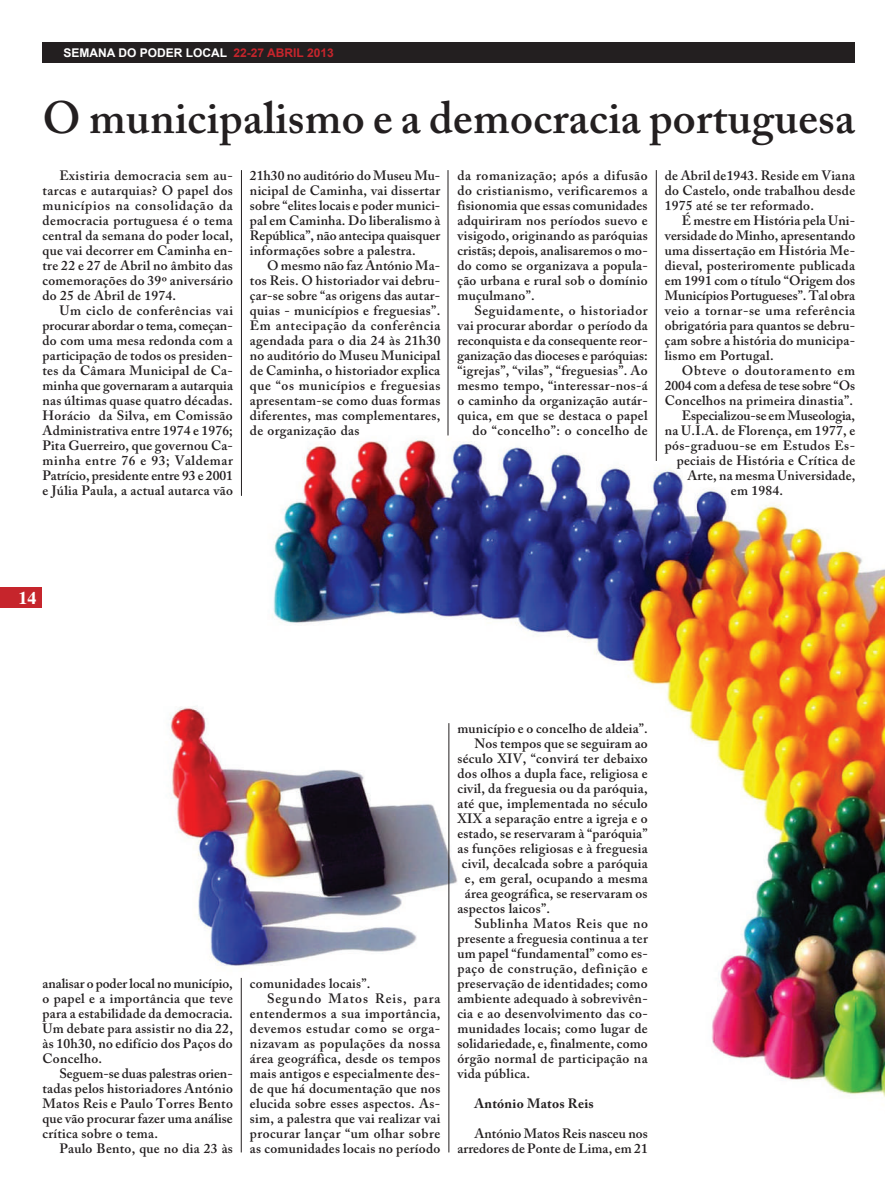
<style>
.page{position:relative;width:885px;height:1195px;background:#fff}
.page>*{position:absolute;margin:0;border:0;box-sizing:border-box;transform-origin:0 0}
.t1{font:600 45px "Adobe Caslon Pro";letter-spacing:.005em;color:#231f20}
.t2{font:700 18px "Times";color:#fff}
.t3{font:600 13.5px/15px "Adobe Caslon Pro";letter-spacing:.02em;color:#231f20;text-align:justify}
.t4{font:600 13.5px "Adobe Caslon Pro";letter-spacing:-.005em;color:#231f20}
.t5{font:600 13.5px "Adobe Caslon Pro";letter-spacing:.045em;color:#231f20}
.t6{font:600 13.5px "Adobe Caslon Pro";letter-spacing:.04em;color:#231f20}
.t7{font:600 13.5px "Adobe Caslon Pro";letter-spacing:.075em;color:#231f20}
.t8{font:600 13.5px "Adobe Caslon Pro";letter-spacing:.055em;color:#231f20}
.t9{font:700 13.5px "Adobe Caslon Pro";letter-spacing:.02em;color:#231f20}
.t10{font:700 12px "Arial";color:#fff}
.s1{color:#c6252c}
</style>
<div class="page">
<div style="left:43px;top:43px;width:812px;height:20px;background:#231f20"></div>
<div style="left:0;top:587px;width:43px;height:21px;background:#c6252c"></div>
<img style="left:170px;top:418px;width:714px;height:715px">
<hr style="left:241px;top:170px;width:1px;height:326px;background:#231f20">
<hr style="left:241px;top:978px;width:1px;height:174px;background:#231f20">
<hr style="left:448px;top:723px;width:1px;height:429px;background:#231f20">
<hr style="left:447px;top:170px;width:1px;height:265px;background:#231f20">
<hr style="left:656px;top:170px;width:1px;height:291px;background:#231f20">
<p class="t10" style="left:63px;top:45px;width:272px">SEMANA DO PODER LOCAL <span class="s1">22-27 ABRIL 2013</span></p>
<h1 class="t1" style="left:43px;top:91px;width:814px">O municipalismo e a democracia portuguesa</h1>
<p class="t3" style="left:43px;top:168px;width:192px;text-indent:17px">Existiria democracia sem au&shy;tarcas e autarquias? O papel dos municípios na consolidação da democracia portuguesa é o tema central da semana do poder local, que vai decorrer em Caminha en&shy;tre 22 e 27 de Abril no âmbito das comemorações do 39º aniversário do 25 de Abril de 1974.</p>
<p class="t3" style="left:43px;top:303px;width:192px;text-indent:17px">Um ciclo de conferências vai procurar abordar o tema, começan&shy;do com uma mesa redonda com a participação de todos os presiden&shy;tes da Câmara Municipal de Ca&shy;minha que governaram a autarquia nas últimas quase quatro décadas.<br>Horácio da Silva, em Comissão Administrativa entre 1974 e 1976; Pita Guerreiro, que governou Ca&shy;minha entre 76 e 93; Valdemar Patrício, presidente entre 93 e 2001 e Júlia Paula, a actual autarca vão</p>
<p class="t3" style="left:250px;top:168px;width:192px">21h30 no auditório do Museu Mu&shy;nicipal de Caminha, vai dissertar sobre “elites locais e poder munici&shy;pal em Caminha. Do liberalismo à República”, não antecipa quaisquer informações sobre a palestra.</p>
<p class="t3" style="left:250px;top:258px;width:192px;text-indent:17px">O mesmo não faz António Ma&shy;tos Reis. O historiador vai debru&shy;çar-se sobre “as origens das autar&shy;quias - municípios e freguesias”.<br>Em antecipação da conferência agendada para o dia 24 às 21h30 no auditório do Museu Municipal de Caminha, o historiador explica que “os municípios e freguesias apresentam-se como duas formas diferentes, mas complementares, de organização das</p>
<p class="t3" style="left:457px;top:168px;width:192px">da romanização; após a difusão do cristianismo, verificaremos a fisionomia que essas comunidades adquiriram nos períodos suevo e visigodo, originando as paróquias cristãs; depois, analisaremos o mo&shy;do como se organizava a popula&shy;ção urbana e rural sob o domínio muçulmano”.</p>
<p class="t3" style="left:457px;top:303px;width:192px;text-align:right">Seguidamente, o historiador vai procurar abordar o período da reconquista e da consequente reor&shy;ganização das dioceses e paróquias: “igrejas”, “vilas”, “freguesias”. Ao mesmo tempo, “interessar-nos-á o caminho da organização autár&shy;quica, em que se destaca o papel do “concelho”: o concelho de</p>
<p class="t3" style="left:664px;top:168px;width:192px">de Abril de1943. Reside em Viana do Castelo, onde trabalhou desde 1975 até se ter reformado.</p>
<p class="t3" style="left:664px;top:213px;width:192px;text-indent:17px">É mestre em História pela Uni&shy;versidade do Minho, apresentando uma dissertação em História Me&shy;dieval, posteriromente publicada em 1991 com o título “Origem dos Municípios Portugueses”. Tal obra veio a tornar-se uma referência obrigatória para quantos se debru&shy;çam sobre a história do municipa&shy;lismo em Portugal.</p>
<p class="t8" style="left:681px;top:362px;width:175px">Obteve o doutoramento em</p>
<p class="t4" style="left:664px;top:377px;width:192px">2004 com a defesa de tese sobre “Os</p>
<p class="t3" style="left:664px;top:393px;width:190px">Concelhos na primeira dinastia”.</p>
<p class="t4" style="left:681px;top:407px;width:175px">Especializou-se em Museologia,</p>
<p class="t3" style="left:664px;top:423px;width:192px">na U.I.A. de Florença, em 1977, e</p>
<p class="t3" style="left:664px;top:438px;width:192px">pós-graduou-se em Estudos Es-</p>
<p class="t3" style="left:676px;top:453px;width:180px">peciais de História e Crítica de</p>
<p class="t3" style="left:687px;top:468px;width:169px">Arte, na mesma Universidade,</p>
<p class="t3" style="left:730px;top:483px;width:54px">em 1984.</p>
<h2 class="t2" style="left:19px;top:581px;width:20px">14</h2>
<p class="t3" style="left:43px;top:976px;width:192px">analisar o poder local no município, o papel e a importância que teve para a estabilidade da democracia.<br>Um debate para assistir no dia 22, às 10h30, no edifício dos Paços do Concelho.</p>
<p class="t3" style="left:43px;top:1065px;width:192px;text-indent:17px">Seguem-se duas palestras orien&shy;tadas pelos historiadores António Matos Reis e Paulo Torres Bento que vão procurar fazer uma análise crítica sobre o tema.</p>
<p class="t3" style="left:60px;top:1140px;width:175px">Paulo Bento, que no dia 23 às</p>
<p class="t3" style="left:250px;top:975px;width:122px">comunidades locais”.</p>
<p class="t7" style="left:267px;top:990px;width:175px">Segundo Matos Reis, para</p>
<p class="t3" style="left:250px;top:1005px;width:192px">entendermos a sua importância,</p>
<p class="t5" style="left:250px;top:1020px;width:192px">devemos estudar como se orga-</p>
<p class="t3" style="left:250px;top:1035px;width:192px">nizavam as populações da nossa</p>
<p class="t3" style="left:250px;top:1050px;width:192px">área geográfica, desde os tempos</p>
<p class="t3" style="left:250px;top:1065px;width:192px">mais antigos e especialmente des-</p>
<p class="t3" style="left:250px;top:1080px;width:192px">de que há documentação que nos</p>
<p class="t3" style="left:250px;top:1095px;width:192px">elucida sobre esses aspectos. As-</p>
<p class="t3" style="left:250px;top:1110px;width:192px">sim, a palestra que vai realizar vai</p>
<p class="t3" style="left:250px;top:1125px;width:192px">procurar lançar “um olhar sobre</p>
<p class="t3" style="left:250px;top:1140px;width:192px">as comunidades locais no período</p>
<p class="t3" style="left:457px;top:721px;width:192px">município e o concelho de aldeia”.</p>
<p class="t3" style="left:474px;top:736px;width:175px">Nos tempos que se seguiram ao</p>
<p class="t3" style="left:457px;top:751px;width:192px">século XIV, “convirá ter debaixo</p>
<p class="t3" style="left:457px;top:766px;width:192px">dos olhos a dupla face, religiosa e</p>
<p class="t3" style="left:457px;top:781px;width:192px">civil, da freguesia ou da paróquia,</p>
<p class="t3" style="left:457px;top:796px;width:192px">até que, implementada no século</p>
<p class="t3" style="left:457px;top:811px;width:192px">XIX a separação entre a igreja e o</p>
<p class="t3" style="left:457px;top:826px;width:192px">estado, se reservaram à “paróquia”</p>
<p class="t3" style="left:457px;top:841px;width:192px">as funções religiosas e à freguesia</p>
<p class="t3" style="left:462px;top:856px;width:187px">civil, decalcada sobre a paróquia</p>
<p class="t3" style="left:465px;top:871px;width:184px">e, em geral, ocupando a mesma</p>
<p class="t3" style="left:465px;top:886px;width:184px">área geográfica, se reservaram os</p>
<p class="t3" style="left:457px;top:901px;width:94px">aspectos laicos”.</p>
<p class="t5" style="left:474px;top:915px;width:175px">Sublinha Matos Reis que no</p>
<p class="t3" style="left:457px;top:931px;width:192px">presente a freguesia continua a ter</p>
<p class="t3" style="left:457px;top:946px;width:192px">um papel “fundamental” como es-</p>
<p class="t6" style="left:457px;top:960px;width:192px">paço de construção, definição e</p>
<p class="t3" style="left:457px;top:976px;width:192px">preservação de identidades; como</p>
<p class="t3" style="left:457px;top:991px;width:192px">ambiente adequado à sobrevivên-</p>
<p class="t3" style="left:457px;top:1006px;width:192px">cia e ao desenvolvimento das co-</p>
<p class="t3" style="left:457px;top:1021px;width:192px">munidades locais; como lugar de</p>
<p class="t3" style="left:457px;top:1036px;width:192px">solidariedade, e, finalmente, como</p>
<p class="t3" style="left:457px;top:1051px;width:192px">órgão normal de participação na</p>
<p class="t3" style="left:457px;top:1066px;width:74px">vida pública.</p>
<p class="t9" style="left:474px;top:1095px;width:121px">António Matos Reis</p>
<p class="t3" style="left:457px;top:1126px;width:192px;text-align:right">António Matos Reis nasceu nos arredores de Ponte de Lima, em 21</p>
</div>
